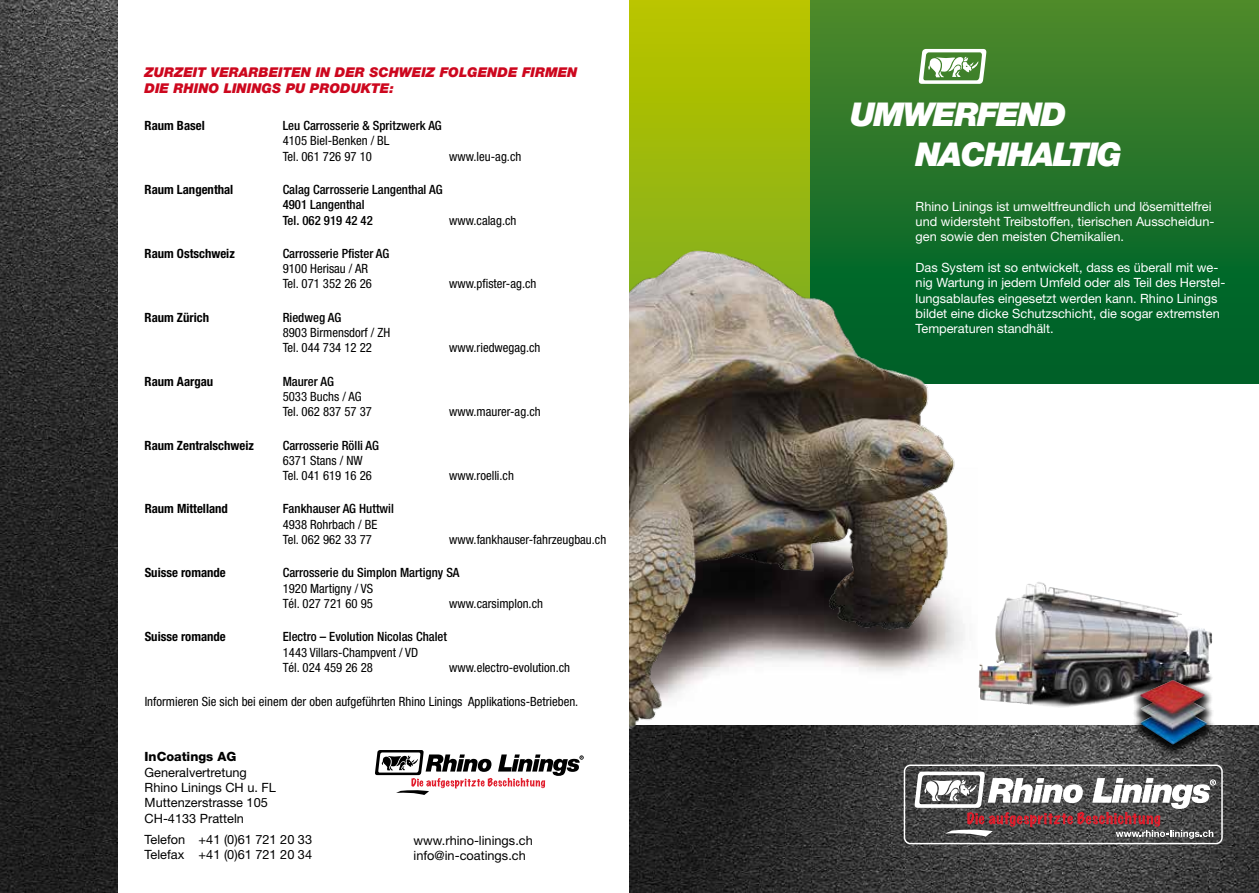
<style>
.page{position:relative;width:1259px;height:893px;background:#fff}
.page>*{position:absolute;margin:0;border:0;box-sizing:border-box;transform-origin:0 0}
.t1{font:italic 900 32.85px/39.5px "Helvetica Neue";letter-spacing:-.05em;color:#fff}
.t2{font:italic 900 13.5px/16.2px "Helvetica Neue";color:#cd071e}
.t3{font:condensed 12.75px/15.3px "Helvetica Neue";color:#000}
.t4{font:12.75px/15.3px "Helvetica Neue";color:#fff}
.t5{font:500 condensed 12.75px/15.3px "Helvetica Neue";color:#000}
.t6{font:12.75px/15.3px "Helvetica Neue";color:#000}
.t7{font:700 condensed 12.75px "Helvetica Neue";color:#000}
.t8{font:800 12.75px "Helvetica Neue";color:#000}
</style>
<div class="page">
<div style="left:809px;top:0;width:450px;height:383px;background:linear-gradient(to bottom,#4f892a,#005d29)"></div>
<svg style="left:629px;top:0;width:180px;height:156px"></svg>
<img style="left:629px;top:725px;width:630px;height:168px">
<svg style="left:918px;top:49px;width:68px;height:35px"></svg>
<div style="left:903px;top:764px;width:319px;height:80px;border:1px solid #fff;border-radius:6px"></div>
<svg style="left:914px;top:772px;width:302px;height:67px"></svg>
<img style="left:1024px;top:582px;width:43px;height:126px">
<img style="left:629px;top:156px;width:395px;height:641px">
<div style="left:1131px;top:675px;width:85px;height:83px;background:#000;opacity:.75"></div>
<img style="left:0;top:0;width:118px;height:893px">
<svg style="left:375px;top:750px;width:209px;height:45px"></svg>
<p class="t2" style="left:145px;top:64px;width:434px">ZURZEIT VERARBEITEN IN DER SCH WEIZ FOLG ENDE FIRMEN<br>DIE RHINO LININGS PU PRODUKTE:</p>
<p class="t7" style="left:145px;top:118px;width:62px">Raum Basel</p>
<p class="t5" style="left:283px;top:118px;width:161px">Leu Carrosserie &amp; Spritzwerk AG</p>
<p class="t3" style="left:283px;top:133px;width:108px">4105 Biel-Benken / BL<br>Tel. 061 726 97 10</p>
<p class="t3" style="left:449px;top:148px;width:74px">www.leu-ag.ch</p>
<p class="t7" style="left:145px;top:182px;width:90px">Raum Langenthal</p>
<p class="t5" style="left:283px;top:182px;width:161px">Calag Carrosserie Langenthal AG<br>4901 Langenthal<br>Tel. 062 919 42 42</p>
<p class="t3" style="left:449px;top:212px;width:69px">www.calag.ch</p>
<p class="t7" style="left:145px;top:246px;width:92px">Raum Ostschweiz</p>
<p class="t5" style="left:283px;top:245px;width:108px">Carrosserie Pfister AG</p>
<p class="t3" style="left:283px;top:261px;width:91px">9100 Herisau / AR<br>Tel. 071 352 26 26</p>
<p class="t7" style="left:145px;top:309px;width:66px">Raum Zürich</p>
<p class="t5" style="left:283px;top:309px;width:60px">Riedweg AG</p>
<p class="t3" style="left:283px;top:325px;width:109px">8903 Birmensdorf / ZH<br>Tel. 044 734 12 22</p>
<p class="t7" style="left:145px;top:373px;width:70px">Raum Aargau</p>
<p class="t5" style="left:283px;top:373px;width:53px">Maurer AG</p>
<p class="t3" style="left:283px;top:389px;width:91px">5033 Buchs / AG<br>Tel. 062 837 57 37</p>
<p class="t7" style="left:145px;top:437px;width:111px">Raum Zentralschweiz</p>
<p class="t5" style="left:283px;top:437px;width:98px">Carrosserie Rölli AG</p>
<p class="t3" style="left:283px;top:453px;width:91px">6371 Stans / NW<br>Tel. 041 619 16 26</p>
<p class="t7" style="left:145px;top:501px;width:85px">Raum Mittelland</p>
<p class="t5" style="left:283px;top:501px;width:113px">Fankhauser AG Huttwil</p>
<p class="t3" style="left:283px;top:517px;width:96px">4938 Rohrbach / BE<br>Tel. 062 962 33 77</p>
<p class="t3" style="left:449px;top:276px;width:89px">www.pfister-ag.ch</p>
<p class="t3" style="left:449px;top:340px;width:93px">www.riedwegag.ch</p>
<p class="t3" style="left:449px;top:404px;width:93px">www.maurer-ag.ch</p>
<p class="t3" style="left:449px;top:468px;width:66px">www.roelli.ch</p>
<p class="t3" style="left:449px;top:532px;width:158px">www.fankhauser-fahrzeugbau.ch</p>
<p class="t7" style="left:145px;top:565px;width:83px">Suisse romande</p>
<p class="t5" style="left:283px;top:565px;width:178px">Carrosserie du Simplon Martigny SA</p>
<p class="t3" style="left:283px;top:580px;width:92px">1920 Martigny / VS<br>Tél. 027 721 60 95</p>
<p class="t3" style="left:449px;top:596px;width:95px">www.carsimplon.ch</p>
<p class="t7" style="left:145px;top:629px;width:83px">Suisse romande</p>
<p class="t5" style="left:283px;top:629px;width:166px">Electro – Evolution Nicolas Chalet</p>
<p class="t3" style="left:283px;top:644px;width:137px">1443 Villars-Champvent / VD<br>Tél. 024 459 26 28</p>
<p class="t3" style="left:449px;top:660px;width:122px">www.electro-evolution.ch</p>
<p class="t3" style="left:145px;top:694px;width:435px">Informieren Sie sich bei einem der oben aufgeführten Rhino Linings Applikations-Betrieben.</p>
<p class="t8" style="left:145px;top:749px;width:93px">InCoatings AG</p>
<p class="t6" style="left:145px;top:764px;width:133px">Generalvertretung<br>Rhino Linings CH u. FL<br>Muttenzerstrasse 105<br>CH-4133 Pratteln</p>
<p class="t6" style="left:145px;top:831px;width:169px">Telefon +41 (0)61 721 20 33<br>Telefax +41 (0)61 721 20 34</p>
<p class="t6" style="left:413px;top:832px;width:121px">www.rhino-linings.ch info@in-coatings.ch</p>
<h1 class="t1" style="left:915px;top:94px;width:208px;text-indent:-65px">UMWERFEND<br>NACHHALTIG</h1>
<p class="t4" style="left:915px;top:198px;width:300px">Rhino Linings ist umweltfreundlich und lösemittelfrei und widersteht Treibstoffen, tierischen Ausscheidun&shy;gen sowie den meisten Chemikalien.</p>
<p class="t4" style="left:915px;top:260px;width:311px">Das System ist so entwickelt, dass es überall mit we&shy;nig Wartung in jedem Umfeld oder als Teil des Herstel&shy;lungsablaufes eingesetzt werden kann. Rhino Linings bildet eine dicke Schutzschicht, die sogar extremsten Temperaturen standhält.</p>
</div>
